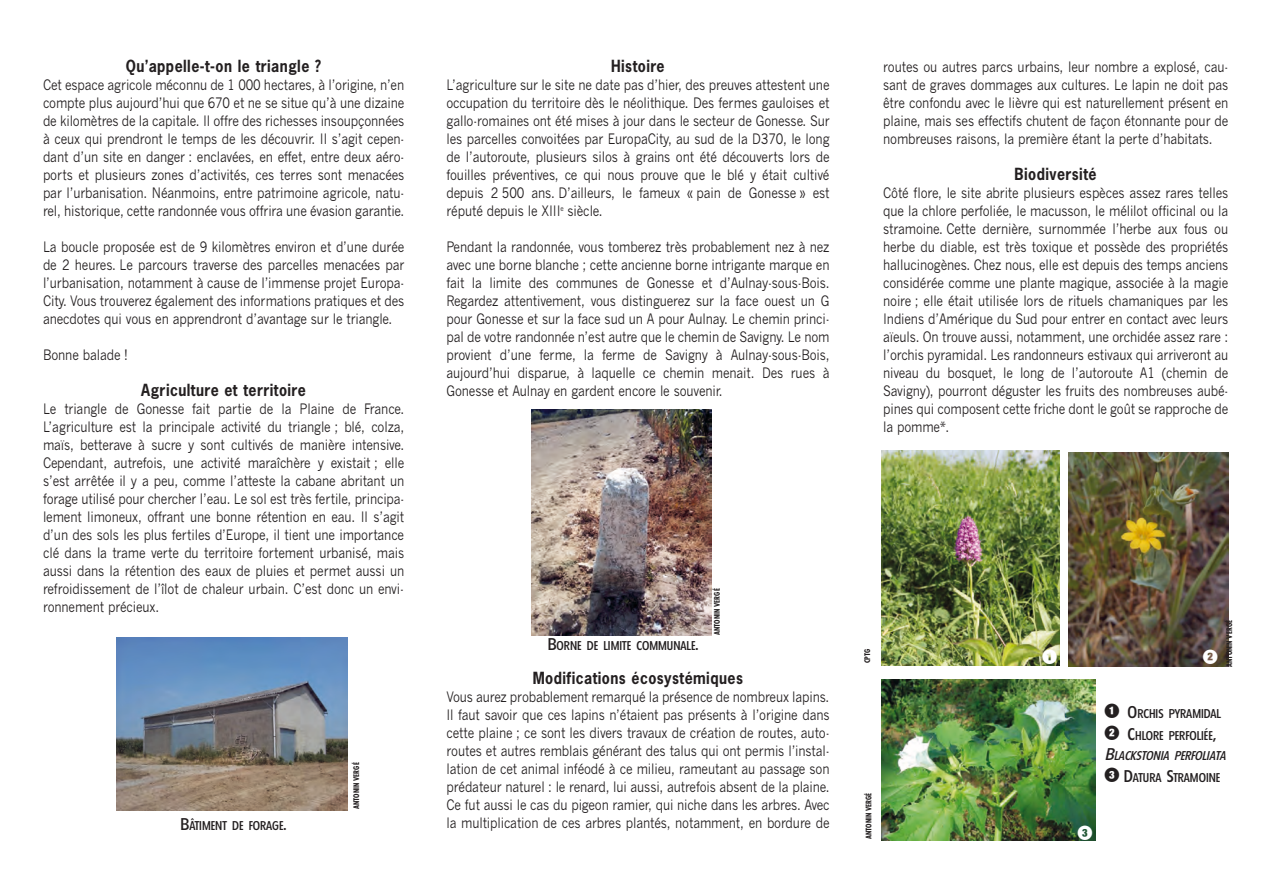
<style>
.page{position:relative;width:1263px;height:893px;background:#fff}
.page>*{position:absolute;margin:0;border:0;box-sizing:border-box;transform-origin:0 0}
.t1{font:18px "Chiffre 98";color:#fff}
.t2{font:700 15.75px "News Gothic";letter-spacing:.03em;color:#231f20;scale:.9 1}
.t3{font:14.25px/18px "News Gothic";letter-spacing:-.01em;color:#231f20;text-align:justify;scale:.85 1}
.t4{font:500 12.3px/21.8px "Florida";color:#231f20}
.t5{font:italic 500 12.3px/22.4px "Florida";color:#231f20}
.t6{font:700 condensed 7.5px "Futura";color:#231f20}
.s1{font-size:16.5px}
.s2{font-family:"Chiffre 98";font-weight:400;font-size:18px}
.s3{font-family:"Chiffre 98";font-weight:400;font-style:normal;font-size:18px}
.s4{font-style:normal;font-size:16.5px}
.s5{font-style:normal}
</style>
<div class="page">
<img style="left:116px;top:637px;width:232px;height:174px">
<img style="left:532px;top:410px;width:180px;height:226px">
<img style="left:881px;top:451px;width:179px;height:214px">
<img style="left:882px;top:679px;width:214px;height:162px">
<img style="left:1068px;top:453px;width:161px;height:214px">
<p class="t2" style="left:126px;top:57px;width:218px">Qu’appelle-t-on le triangle ?</p>
<p class="t3" style="left:43px;top:76px;width:427px">Cet espace agricole méconnu de 1 000 hectares, à l’origine, n’en compte plus aujourd’hui que 670 et ne se situe qu’à une dizaine de kilomètres de la capitale. Il offre des richesses insoupçonnées à ceux qui prendront le temps de les découvrir. Il s’agit cepen&shy;dant d’un site en danger : enclavées, en effet, entre deux aéro&shy;ports et plusieurs zones d’activités, ces terres sont menacées par l’urbanisation. Néanmoins, entre patrimoine agricole, natu&shy;rel, historique, cette randonnée vous offrira une évasion garantie.</p>
<p class="t3" style="left:43px;top:238px;width:427px">La boucle proposée est de 9 kilomètres environ et d’une durée de 2 heures. Le parcours traverse des parcelles menacées par l’urbanisation, notamment à cause de l’immense projet Europa-City. Vous trouverez également des informations pratiques et des anecdotes qui vous en apprendront d’avantage sur le triangle.</p>
<p class="t3" style="left:43px;top:346px;width:101px">Bonne balade !</p>
<p class="t2" style="left:141px;top:381px;width:184px">Agriculture et territoire</p>
<p class="t3" style="left:43px;top:400px;width:427px">Le triangle de Gonesse fait partie de la Plaine de France.<br>L’agriculture est la principale activité du triangle ; blé, colza, maïs, betterave à sucre y sont cultivés de manière intensive.<br>Cependant, autrefois, une activité maraîchère y existait ; elle s’est arrêtée il y a peu, comme l’atteste la cabane abritant un forage utilisé pour chercher l’eau. Le sol est très fertile, principa&shy;lement limoneux, offrant une bonne rétention en eau. Il s’agit d’un des sols les plus fertiles d’Europe, il tient une importance clé dans la trame verte du territoire fortement urbanisé, mais aussi dans la rétention des eaux de pluies et permet aussi un refroidissement de l’îlot de chaleur urbain. C’est donc un envi&shy;ronnement précieux.</p>
<p class="t6" style="left:353px;top:809px;width:48px;rotate:-90deg">ANTONIN VERGÉ</p>
<p class="t2" style="left:611px;top:57px;width:61px">Histoire</p>
<p class="t3" style="left:446px;top:76px;width:452px">L’agriculture sur le site ne date pas d’hier, des preuves attestent une occupation du territoire dès le néolithique. Des fermes gauloises et gallo-romaines ont été mises à jour dans le secteur de Gonesse. Sur les parcelles convoitées par EuropaCity, au sud de la D370, le long de l’autoroute, plusieurs silos à grains ont été découverts lors de fouilles préventives, ce qui nous prouve que le blé y était cultivé depuis 2 500 ans. D’ailleurs, le fameux « pain de Gonesse » est réputé depuis le XIII<sup>e</sup> siècle.</p>
<p class="t3" style="left:446px;top:238px;width:452px">Pendant la randonnée, vous tomberez très probablement nez à nez avec une borne blanche ; cette ancienne borne intrigante marque en fait la limite des communes de Gonesse et d’Aulnay-sous-Bois.<br>Regardez attentivement, vous distinguerez sur la face ouest un G pour Gonesse et sur la face sud un A pour Aulnay. Le chemin princi&shy;pal de votre randonnée n’est autre que le chemin de Savigny. Le nom provient d’une ferme, la ferme de Savigny à Aulnay-sous-Bois, aujourd’hui disparue, à laquelle ce chemin menait. Des rues à Gonesse et Aulnay en gardent encore le souvenir.</p>
<p class="t4" style="left:548px;top:635px;width:152px"><span class="s1">B</span>ORNE DE LIMITE COMMUNALE<span class="s1">.</span></p>
<p class="t6" style="left:714px;top:635px;width:48px;rotate:-90deg">ANTONIN VERGÉ</p>
<p class="t2" style="left:533px;top:669px;width:235px">Modifications écosystémiques</p>
<p class="t3" style="left:446px;top:688px;width:452px">Vous aurez probablement remarqué la présence de nombreux lapins.<br>Il faut savoir que ces lapins n’étaient pas présents à l’origine dans cette plaine ; ce sont les divers travaux de création de routes, auto&shy;routes et autres remblais générant des talus qui ont permis l’instal&shy;lation de cet animal inféodé à ce milieu, rameutant au passage son prédateur naturel : le renard, lui aussi, autrefois absent de la plaine.<br>Ce fut aussi le cas du pigeon ramier, qui niche dans les arbres. Avec</p>
<p class="t4" style="left:180px;top:815px;width:108px"><span class="s1">B</span>ÂTIMENT DE FORAGE<span class="s1">.</span></p>
<p class="t3" style="left:446px;top:814px;width:452px">la multiplication de ces arbres plantés, notamment, en bordure de</p>
<p class="t3" style="left:883px;top:58px;width:408px">routes ou autres parcs urbains, leur nombre a explosé, cau&shy;sant de graves dommages aux cultures. Le lapin ne doit pas être confondu avec le lièvre qui est naturellement présent en plaine, mais ses effectifs chutent de façon étonnante pour de nombreuses raisons, la première étant la perte d’habitats.</p>
<p class="t2" style="left:1014px;top:165px;width:93px">Biodiversité</p>
<p class="t3" style="left:883px;top:184px;width:408px">Côté flore, le site abrite plusieurs espèces assez rares telles que la chlore perfoliée, le macusson, le mélilot officinal ou la stramoine. Cette dernière, surnommée l’herbe aux fous ou herbe du diable, est très toxique et possède des propriétés hallucinogènes. Chez nous, elle est depuis des temps anciens considérée comme une plante magique, associée à la magie noire ; elle était utilisée lors de rituels chamaniques par les Indiens d’Amérique du Sud pour entrer en contact avec leurs aïeuls. On trouve aussi, notamment, une orchidée assez rare : l’orchis pyramidal. Les randonneurs estivaux qui arriveront au niveau du bosquet, le long de l’autoroute A1 (chemin de Savigny), pourront déguster les fruits des nombreuses aubé&shy;pines qui composent cette friche dont le goût se rapproche de la pomme*.</p>
<p class="t6" style="left:864px;top:663px;width:16px;rotate:-90deg">CPTG</p>
<p class="t6" style="left:865px;top:839px;width:48px;rotate:-90deg">ANTONIN VERGÉ</p>
<p class="t6" style="left:1226px;top:667px;width:48px;rotate:-90deg">ANTONIN VERGÉ</p>
<p class="t1" style="left:1042px;top:647px;width:17px">1</p>
<p class="t1" style="left:1203px;top:647px;width:17px">2</p>
<p class="t4" style="left:1105px;top:703px;width:118px"><span class="s2">1</span> <span class="s1">O</span>RCHIS PYRAMIDAL<br><span class="s2">2</span> <span class="s1">C</span>HLORE PERFOLIÉE<span class="s1">,</span></p>
<p class="t5" style="left:1105px;top:744px;width:122px"><span class="s1">B</span>LACKSTONIA PERFOLIATA<br><span class="s3">3</span> <span class="s4">D</span><span class="s5">ATURA</span> <span class="s4">S</span><span class="s5">TRAMOINE</span></p>
<p class="t1" style="left:1078px;top:823px;width:17px">3</p>
</div>
